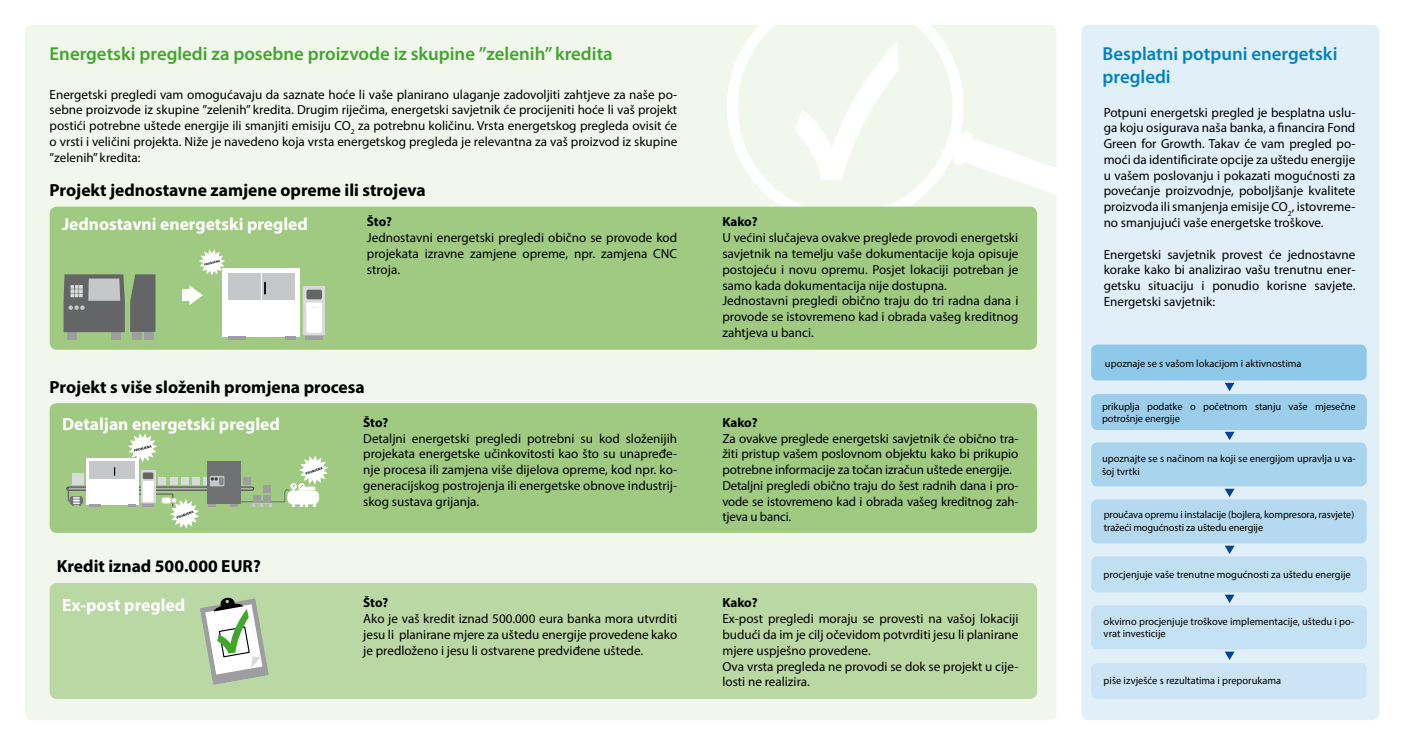
<style>
.page{position:relative;width:1404px;height:745px;background:#fff}
.page>*{position:absolute;margin:0;border:0;box-sizing:border-box;transform-origin:0 0}
.t1{font:600 18.75px "Myriad Pro";color:#41a62b}
.t2{font:600 18.75px/22.5px "Myriad Pro";color:#0081c7}
.t3{font:700 18.25px "Myriad Pro";color:#000}
.t4{font:700 17.5px "Myriad Pro";color:#000}
.t5{font:700 17.5px "Myriad Pro";color:#fff}
.t6{font:13.12px/15.8px "Myriad Pro";color:#000;text-align:justify}
.t7{font:700 13.12px "Myriad Pro";letter-spacing:-.005em;color:#000}
.t8{font:10.38px/12.5px "Myriad Pro";color:#000}
</style>
<div class="page">
<div style="left:25px;top:25px;width:1031px;height:694px;background:#f1f7ec;border-radius:7px"></div>
<div style="left:50px;top:403px;width:986px;height:129px;background:#a0ca82;border-radius:7px"></div>
<div style="left:50px;top:582px;width:986px;height:116px;background:#bad8a3;border-radius:7px"></div>
<svg style="left:727px;top:25px;width:237px;height:181px"></svg>
<svg style="left:951px;top:130px;width:106px;height:82px"></svg>
<svg style="left:794px;top:41px;width:104px;height:139px"></svg>
<div style="left:50px;top:206px;width:986px;height:143px;background:#a0ca82;border-radius:7px"></div>
<div style="left:1081px;top:25px;width:297px;height:694px;background:#e1eff9;border-radius:7px"></div>
<svg style="left:1224px;top:382px;width:10px;height:9px"></svg>
<svg style="left:1224px;top:488px;width:10px;height:9px"></svg>
<svg style="left:1224px;top:431px;width:10px;height:9px"></svg>
<svg style="left:1224px;top:545px;width:10px;height:8px"></svg>
<svg style="left:1224px;top:594px;width:10px;height:8px"></svg>
<svg style="left:1224px;top:651px;width:10px;height:8px"></svg>
<div style="left:1091px;top:344px;width:275px;height:36px;background:#8ec9ea;border-radius:6px"></div>
<div style="left:1091px;top:394px;width:275px;height:36px;background:#9cceec;border-radius:6px"></div>
<div style="left:1091px;top:442px;width:275px;height:44px;background:#a9d4ee;border-radius:6px"></div>
<div style="left:1091px;top:499px;width:275px;height:44px;background:#b5d9f0;border-radius:6px"></div>
<div style="left:1091px;top:556px;width:275px;height:36px;background:#c1dff3;border-radius:6px"></div>
<div style="left:1091px;top:605px;width:275px;height:44px;background:#c5e1f4;border-radius:6px"></div>
<div style="left:1091px;top:662px;width:275px;height:36px;background:#cce4f5;border-radius:6px"></div>
<div style="left:223px;top:268px;width:77px;height:68px;background:#fff"></div>
<div style="left:228px;top:273px;width:32px;height:26px;background:#c6c7c8"></div>
<div style="left:262px;top:273px;width:33px;height:26px;background:#c6c7c8"></div>
<hr style="left:228px;top:336px;width:17px;height:3px;background:#9c9e9f">
<hr style="left:306px;top:336px;width:17px;height:3px;background:#9c9e9f">
<svg style="left:284px;top:336px;width:11px;height:3px"></svg>
<div style="left:303px;top:286px;width:22px;height:49px;background:#d9dadb"></div>
<div style="left:306px;top:289px;width:16px;height:10px;background:#646567;border-radius:2px"></div>
<div style="left:306px;top:302px;width:16px;height:30px;background:#fff;border-radius:2px"></div>
<svg style="left:264px;top:281px;width:2px;height:13px"></svg>
<svg style="left:306px;top:302px;width:16px;height:6px"></svg>
<div style="left:112px;top:331px;width:9px;height:8px;background:#9c9e9f"></div>
<div style="left:133px;top:331px;width:9px;height:8px;background:#9c9e9f"></div>
<div style="left:144px;top:331px;width:9px;height:8px;background:#9c9e9f"></div>
<div style="left:67px;top:331px;width:9px;height:8px;background:#9c9e9f"></div>
<svg style="left:64px;top:274px;width:91px;height:58px;background:#797d79"></svg>
<svg style="left:199px;top:249px;width:26px;height:26px"></svg>
<div style="left:66px;top:486px;width:188px;height:4px;border:1px solid #3e3d40;border-radius:2px"></div>
<svg style="left:67px;top:433px;width:261px;height:95px"></svg>
<svg style="left:200px;top:597px;width:69px;height:87px"></svg>
<div style="left:182px;top:289px;width:8px;height:12px;background:#fff"></div>
<svg style="left:189px;top:285px;width:14px;height:20px"></svg>
<h1 class="t1" style="left:50px;top:42px;width:564px">Energetski pregledi za posebne proizvode iz skupine ’’zelenih’’ kredita</h1>
<p class="t6" style="left:50px;top:86px;width:629px">Energetski pregledi vam omogućavaju da saznate hoće li vaše planirano ulaganje zadovoljiti zahtjeve za naše po&shy;sebne proizvode iz skupine ’’zelenih’’ kredita. Drugim riječima, energetski savjetnik će procijeniti hoće li vaš projekt postići potrebne uštede energije ili smanjiti emisiju CO<sub>2</sub> za potrebnu količinu. Vrsta energetskog pregleda ovisit će o vrsti i veličini projekta. Niže je navedeno koja vrsta energetskog pregleda je relevantna za vaš proizvod iz skupine ’’zelenih’’ kredita:</p>
<h2 class="t3" style="left:50px;top:173px;width:93px">PROMJENA</h2>
<h3 class="t4" style="left:50px;top:178px;width:378px">Projekt jednostavne zamjene opreme ili strojeva</h3>
<h3 class="t5" style="left:62px;top:212px;width:247px">Jednostavni energetski pregled</h3>
<p class="t7" style="left:367px;top:213px;width:27px">Što?</p>
<p class="t6" style="left:367px;top:229px;width:312px">Jednostavni energetski pregledi obično se provode kod projekata izravne zamjene opreme, npr. zamjena CNC stroja.</p>
<h3 class="t4" style="left:50px;top:375px;width:316px">Projekt s više složenih promjena procesa</h3>
<h3 class="t5" style="left:62px;top:412px;width:219px">Detaljan energetski pregled</h3>
<h3 class="t4" style="left:57px;top:554px;width:205px">Kredit iznad 500.000 EUR?</h3>
<h3 class="t5" style="left:62px;top:593px;width:125px">Ex-post pregled</h3>
<p class="t7" style="left:363px;top:413px;width:27px">Što?</p>
<p class="t6" style="left:363px;top:430px;width:315px">Detaljni energetski pregledi potrebni su kod složenijih projekata energetske učinkovitosti kao što su unapređe&shy;nje procesa ili zamjena više dijelova opreme, kod npr. ko&shy;generacijskog postrojenja ili energetske obnove industrij&shy;skog sustava grijanja.</p>
<p class="t7" style="left:363px;top:594px;width:27px">Što?</p>
<p class="t6" style="left:363px;top:610px;width:315px">Ako je vaš kredit iznad 500.000 eura banka mora utvrditi jesu li planirane mjere za uštedu energije provedene kako je predloženo i jesu li ostvarene predviđene uštede.</p>
<p class="t7" style="left:722px;top:213px;width:37px">Kako?</p>
<p class="t6" style="left:722px;top:229px;width:297px;text-align:left">U većini slučajeva ovakve preglede provodi energetski savjetnik na temelju vaše dokumentacije koja opisuje postojeću i novu opremu. Posjet lokaciji potreban je samo kada dokumentacija nije dostupna.<br>Jednostavni pregledi obično traju do tri radna dana i provode se istovremeno kad i obrada vašeg kreditnog zahtjeva u banci.</p>
<p class="t7" style="left:722px;top:413px;width:37px">Kako?</p>
<p class="t6" style="left:722px;top:430px;width:297px;text-align:left">Za ovakve preglede energetski savjetnik će obično tra&shy;žiti pristup vašem poslovnom objektu kako bi prikupio potrebne informacije za točan izračun uštede energije.<br>Detaljni pregledi obično traju do šest radnih dana i pro&shy;vode se istovremeno kad i obrada vašeg kreditnog zah&shy;tjeva u banci.</p>
<p class="t7" style="left:722px;top:594px;width:37px">Kako?</p>
<p class="t6" style="left:722px;top:610px;width:297px;text-align:left">Ex-post pregledi moraju se provesti na vašoj lokaciji budući da im je cilj očevidom potvrditi jesu li planirane mjere uspješno provedene.<br>Ova vrsta pregleda ne provodi se dok se projekt u cije&shy;losti ne realizira.</p>
<h1 class="t2" style="left:1102px;top:42px;width:236px">Besplatni potpuni energetski pregledi</h1>
<p class="t6" style="left:1103px;top:104px;width:253px">Potpuni energetski pregled je besplatna uslu&shy;ga koju osigurava naša banka, a financira Fond Green for Growth. Takav će vam pregled po&shy;moći da identificirate opcije za uštedu energije u vašem poslovanju i pokazati mogućnosti za povećanje proizvodnje, poboljšanje kvalitete proizvoda ili smanjenja emisije CO<sub>2</sub>, istovreme&shy;no smanjujući vaše energetske troškove.</p>
<p class="t6" style="left:1103px;top:246px;width:253px">Energetski savjetnik provest će jednostavne korake kako bi analizirao vašu trenutnu ener&shy;getsku situaciju i ponudio korisne savjete.<br>Energetski savjetnik:</p>
<p class="t8" style="left:1104px;top:356px;width:198px">upoznaje se s vašom lokacijom i aktivnostima</p>
<p class="t8" style="left:1101px;top:399px;width:255px">prikuplja podatke o početnom stanju vaše mjesečne potrošnje energije</p>
<p class="t8" style="left:1101px;top:452px;width:255px">upoznajte se s načinom na koji se energijom upravlja u va&shy;šoj tvrtki</p>
<p class="t8" style="left:1103px;top:507px;width:252px">proučava opremu i instalacije (bojlera, kompresora, rasvjete) tražeći mogućnosti za uštedu energije</p>
<p class="t8" style="left:1103px;top:567px;width:249px">procjenjuje vaše trenutne mogućnosti za uštedu energije</p>
<p class="t8" style="left:1103px;top:614px;width:252px">okvirno procjenjuje troškove implementacije, uštedu i po&shy;vrat investicije</p>
<p class="t8" style="left:1103px;top:674px;width:179px">piše izvješće s rezultatima i preporukama</p>
</div>
